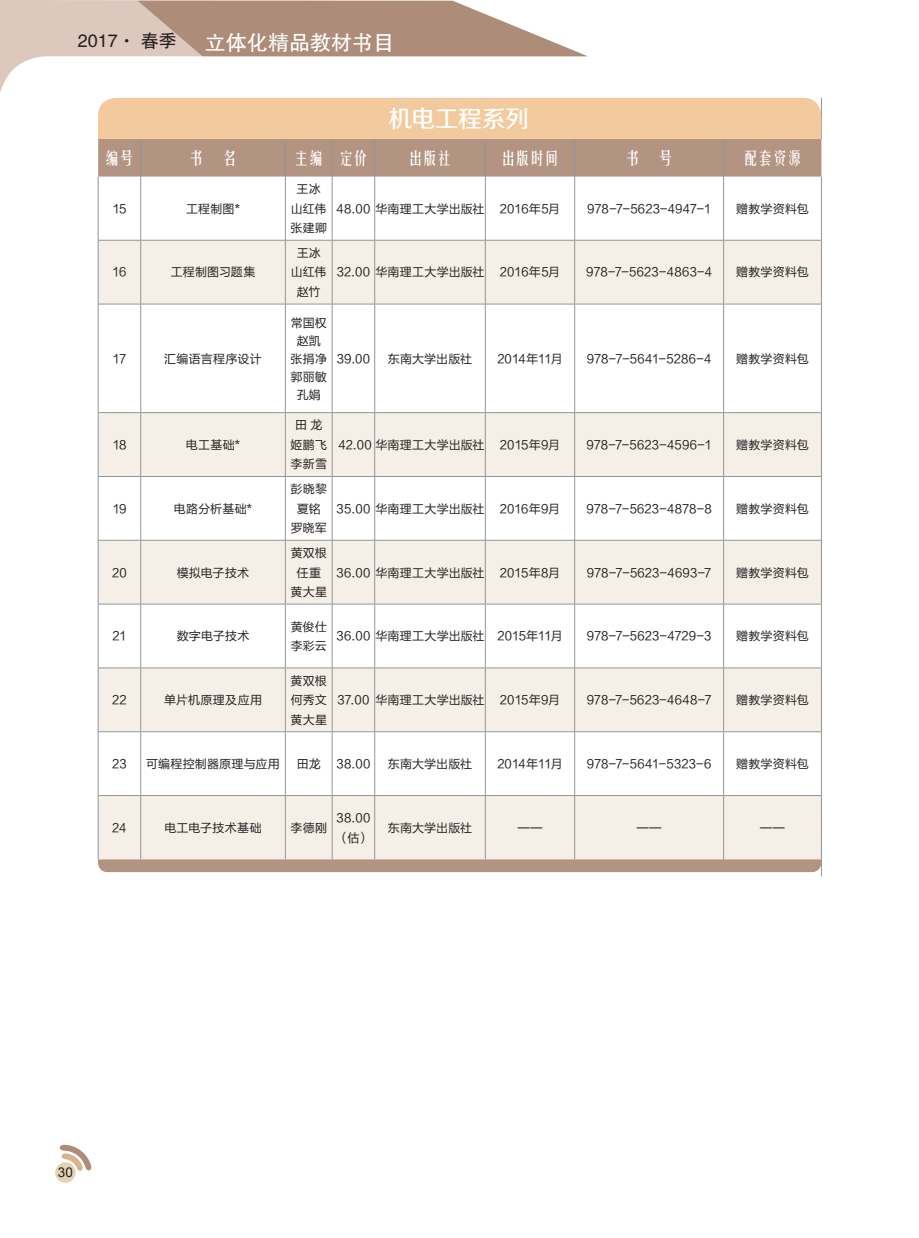
<style>
.page{position:relative;width:919px;height:1238px;background:#fff}
.page>*{position:absolute;margin:0;border:0;box-sizing:border-box;transform-origin:0 0}
.t1{font:24px "FZZZHUNHJW GB1 0";letter-spacing:-.025em;color:#fff}
.t2{font:21px "FZHTK GBK1 0";color:#fff}
.t3{font:18px "FZHTK GBK1 0";color:#231f20}
.t4{font:16.5px "FZYTK GBK1 0";letter-spacing:-.115em;color:#fff}
.t5{font:13.5px "Arial";color:#231f20}
.t6{font:12px/19.5px "FZLTHK GBK1 0";letter-spacing:.01em;color:#231f20;text-align:center}
.t7{font:12px "FZLTHK GBK1 0";letter-spacing:-.035em;color:#231f20}
.t8{font:12px "FZLTHK GBK1 0";letter-spacing:.03em;color:#231f20}
</style>
<div class="page">
<svg style="left:0;top:0;width:587px;height:92px"></svg>
<svg style="left:138px;top:1px;width:449px;height:55px;background:#bca192"></svg>
<svg style="left:55px;top:1144px;width:37px;height:39px"></svg>
<div style="left:99px;top:241px;width:722px;height:63px;background:#f6efe7"></div>
<hr style="left:821px;top:98px;width:1px;height:41px;background:#939598">
<hr style="left:98px;top:177px;width:1px;height:63px;background:#939598">
<hr style="left:140px;top:177px;width:1px;height:63px;background:#939598">
<hr style="left:285px;top:177px;width:1px;height:63px;background:#939598">
<hr style="left:332px;top:177px;width:1px;height:63px;background:#939598">
<hr style="left:374px;top:177px;width:1px;height:63px;background:#939598">
<hr style="left:485px;top:177px;width:1px;height:63px;background:#939598">
<hr style="left:574px;top:177px;width:1px;height:63px;background:#939598">
<hr style="left:723px;top:177px;width:1px;height:63px;background:#939598">
<hr style="left:821px;top:177px;width:1px;height:63px;background:#939598">
<hr style="left:98px;top:240px;width:43px;height:1px;background:#939598">
<hr style="left:98px;top:240px;width:1px;height:64px;background:#939598">
<hr style="left:141px;top:240px;width:144px;height:1px;background:#939598">
<hr style="left:140px;top:240px;width:1px;height:64px;background:#939598">
<hr style="left:285px;top:240px;width:47px;height:1px;background:#939598">
<hr style="left:285px;top:240px;width:1px;height:64px;background:#939598">
<hr style="left:332px;top:240px;width:42px;height:1px;background:#939598">
<hr style="left:332px;top:240px;width:1px;height:64px;background:#939598">
<hr style="left:374px;top:240px;width:111px;height:1px;background:#939598">
<hr style="left:374px;top:240px;width:1px;height:64px;background:#939598">
<hr style="left:485px;top:240px;width:89px;height:1px;background:#939598">
<hr style="left:485px;top:240px;width:1px;height:64px;background:#939598">
<hr style="left:574px;top:240px;width:149px;height:1px;background:#939598">
<hr style="left:574px;top:240px;width:1px;height:64px;background:#939598">
<hr style="left:723px;top:240px;width:98px;height:1px;background:#939598">
<hr style="left:723px;top:240px;width:1px;height:64px;background:#939598">
<hr style="left:821px;top:240px;width:1px;height:64px;background:#939598">
<svg style="left:98px;top:98px;width:723px;height:79px;background:#d4b091"></svg>
<svg style="left:98px;top:304px;width:724px;height:572px"></svg>
<h3 class="t3" style="left:78px;top:31px;width:100px">2017· 春季</h3>
<h2 class="t2" style="left:205px;top:31px;width:190px">立体化精品教材书目</h2>
<h1 class="t1" style="left:389px;top:106px;width:142px">机电工程系列</h1>
<h3 class="t4" style="left:104px;top:148px;width:33px">编号</h3>
<h3 class="t4" style="left:188px;top:148px;width:51px">书 名</h3>
<h3 class="t4" style="left:293px;top:148px;width:77px">主编 定价</h3>
<h3 class="t4" style="left:407px;top:148px;width:47px">出版社</h3>
<h3 class="t4" style="left:500px;top:148px;width:61px">出版时间</h3>
<h3 class="t4" style="left:624px;top:148px;width:51px">书 号</h3>
<h3 class="t4" style="left:742px;top:148px;width:62px">配套资源</h3>
<p class="t6" style="left:112px;top:199px;width:16px">15</p>
<p class="t6" style="left:186px;top:199px;width:55px">工程制图*</p>
<p class="t6" style="left:290px;top:179px;width:38px">王冰山红伟张建卿</p>
<p class="t6" style="left:336px;top:199px;width:150px">48.00 华南理工大学出版社</p>
<p class="t6" style="left:500px;top:199px;width:62px">2016年5月</p>
<p class="t6" style="left:587px;top:199px;width:125px">978-7-5623-4947-1</p>
<p class="t6" style="left:736px;top:199px;width:74px">赠教学资料包</p>
<p class="t6" style="left:112px;top:263px;width:16px">16</p>
<p class="t6" style="left:171px;top:263px;width:86px">工程制图习题集</p>
<p class="t6" style="left:291px;top:243px;width:37px">王冰山红伟赵竹</p>
<p class="t6" style="left:337px;top:263px;width:149px">32.00 华南理工大学出版社</p>
<p class="t6" style="left:500px;top:263px;width:62px">2016年5月</p>
<p class="t6" style="left:586px;top:263px;width:127px">978-7-5623-4863-4</p>
<p class="t6" style="left:736px;top:263px;width:74px">赠教学资料包</p>
<p class="t6" style="left:112px;top:349px;width:15px">17</p>
<p class="t6" style="left:164px;top:349px;width:99px">汇编语言程序设计</p>
<p class="t6" style="left:290px;top:314px;width:38px;line-height:18px">常国权赵凯张捐净郭丽敏孔娟</p>
<p class="t6" style="left:336px;top:349px;width:35px">39.00</p>
<p class="t6" style="left:388px;top:349px;width:86px">东南大学出版社</p>
<p class="t7" style="left:497px;top:352px;width:67px">2014年11月</p>
<p class="t6" style="left:586px;top:349px;width:126px">978-7-5641-5286-4</p>
<p class="t6" style="left:736px;top:349px;width:74px">赠教学资料包</p>
<p class="t6" style="left:112px;top:435px;width:16px">18</p>
<p class="t6" style="left:186px;top:435px;width:56px">电工基础*</p>
<p class="t6" style="left:290px;top:416px;width:38px">田 龙姬鹏飞李新雪</p>
<p class="t6" style="left:338px;top:435px;width:147px">42.00 华南理工大学出版社</p>
<p class="t6" style="left:500px;top:435px;width:62px">2015年9月</p>
<p class="t6" style="left:586px;top:435px;width:127px">978-7-5623-4596-1</p>
<p class="t6" style="left:736px;top:435px;width:74px">赠教学资料包</p>
<p class="t6" style="left:112px;top:499px;width:16px">19</p>
<p class="t6" style="left:174px;top:499px;width:80px">电路分析基础*</p>
<p class="t6" style="left:290px;top:479px;width:38px">彭晓黎夏铭罗晓军</p>
<p class="t6" style="left:336px;top:499px;width:149px">35.00 华南理工大学出版社</p>
<p class="t6" style="left:500px;top:499px;width:62px">2016年9月</p>
<p class="t6" style="left:586px;top:499px;width:127px">978-7-5623-4878-8</p>
<p class="t6" style="left:736px;top:499px;width:74px">赠教学资料包</p>
<p class="t6" style="left:112px;top:563px;width:16px">20</p>
<p class="t6" style="left:177px;top:563px;width:74px">模拟电子技术</p>
<p class="t6" style="left:290px;top:543px;width:38px">黄双根任重黄大星</p>
<p class="t6" style="left:336px;top:563px;width:149px">36.00 华南理工大学出版社</p>
<p class="t6" style="left:500px;top:563px;width:62px">2015年8月</p>
<p class="t6" style="left:587px;top:563px;width:126px">978-7-5623-4693-7</p>
<p class="t6" style="left:736px;top:563px;width:74px">赠教学资料包</p>
<p class="t6" style="left:112px;top:626px;width:16px">21</p>
<p class="t6" style="left:177px;top:626px;width:74px">数字电子技术</p>
<p class="t6" style="left:291px;top:617px;width:38px;text-align:left">黄俊仕李彩云</p>
<p class="t6" style="left:336px;top:626px;width:227px">36.00 华南理工大学出版社 2015年11月</p>
<p class="t6" style="left:587px;top:626px;width:126px">978-7-5623-4729-3</p>
<p class="t6" style="left:736px;top:626px;width:74px">赠教学资料包</p>
<p class="t6" style="left:112px;top:690px;width:16px">22</p>
<p class="t8" style="left:164px;top:693px;width:100px">单片机原理及应用</p>
<p class="t6" style="left:290px;top:671px;width:38px;text-align:justify">黄双根何秀文黄大星</p>
<p class="t6" style="left:337px;top:690px;width:149px">37.00 华南理工大学出版社</p>
<p class="t6" style="left:500px;top:690px;width:62px">2015年9月</p>
<p class="t6" style="left:586px;top:690px;width:126px">978-7-5623-4648-7</p>
<p class="t6" style="left:736px;top:690px;width:74px">赠教学资料包</p>
<p class="t6" style="left:112px;top:754px;width:16px">23</p>
<p class="t6" style="left:146px;top:754px;width:135px">可编程控制器原理与应用</p>
<p class="t6" style="left:297px;top:754px;width:26px">田龙</p>
<p class="t6" style="left:336px;top:754px;width:35px">38.00</p>
<p class="t6" style="left:388px;top:754px;width:86px">东南大学出版社</p>
<p class="t7" style="left:497px;top:757px;width:67px">2014年11月</p>
<p class="t6" style="left:586px;top:754px;width:126px">978-7-5641-5323-6</p>
<p class="t6" style="left:736px;top:754px;width:74px">赠教学资料包</p>
<p class="t6" style="left:112px;top:818px;width:16px">24</p>
<p class="t6" style="left:164px;top:818px;width:99px">电工电子技术基础</p>
<p class="t6" style="left:290px;top:818px;width:38px">李德刚</p>
<p class="t6" style="left:336px;top:808px;width:35px;text-align:left">38.00（估）</p>
<p class="t6" style="left:388px;top:818px;width:86px">东南大学出版社</p>
<p class="t6" style="left:517px;top:818px;width:26px">——</p>
<p class="t6" style="left:636px;top:818px;width:26px">——</p>
<p class="t6" style="left:760px;top:818px;width:26px">——</p>
<p class="t5" style="left:58px;top:1163px;width:17px">30</p>
</div>
